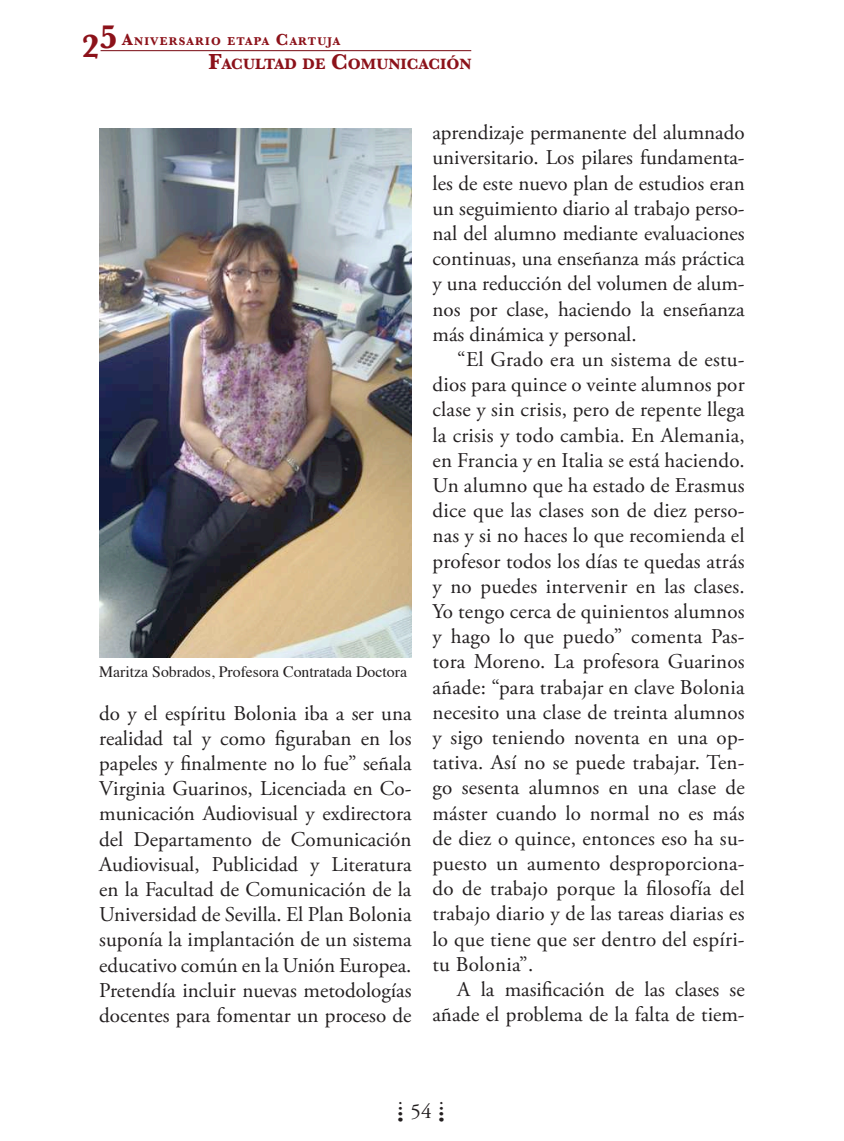
<style>
.page{position:relative;width:844px;height:1141px;background:#fff}
.page>*{position:absolute;margin:0;border:0;box-sizing:border-box;transform-origin:0 0}
.t1{font:21px/25.2px "Adobe Garamond Pro";color:#231f20;text-align:justify}
.t2{font:15.75px "Times";color:#231f20}
.t3{font:700 15.58px "Baskerville";color:#8c121a}
.t4{font:700 11.72px "Baskerville";letter-spacing:.1em;color:#8c121a}
.s1{font-size:33.43px}
.s2{font-size:16.8px}
.s3{font-size:22.4px}
</style>
<div class="page">
<hr style="left:100px;top:50px;width:371px;height:1px;background:#77070f">
<img style="left:99px;top:129px;width:312px;height:528px">
<p class="t4" style="left:82px;top:35px;width:261px"><span class="s1">25</span> <span class="s2">A</span>NIVERSARIO ETAPA <span class="s2">C</span>ARTUJA</p>
<p class="t3" style="left:208px;top:55px;width:210px"><span class="s3">F</span>AC ULTAD DE <span class="s3">C</span>OMUNICAC</p>
<p class="t3" style="left:440px;top:55px;width:33px">IÓN</p>
<p class="t2" style="left:99px;top:657px;width:309px">Maritza Sobrados, Profesora Contratada Doctora</p>
<p class="t1" style="left:99px;top:701px;width:313px">do y el espíritu Bolonia iba a ser una realidad tal y como figuraban en los papeles y finalmente no lo fue” señala Virginia Guarinos, Licenciada en Co&shy;municación Audiovisual y exdirectora del Departamento de Comunicación Audiovisual, Publicidad y Literatura en la Facultad de Comunicación de la Universidad de Sevilla. El Plan Bolonia suponía la implantación de un sistema educativo común en la Unión Europea.<br>Pretendía incluir nuevas metodologías docentes para fomentar un proceso de</p>
<p class="t1" style="left:432px;top:121px;width:313px">aprendizaje permanente del alumnado universitario. Los pilares fundamenta&shy;les de este nuevo plan de estudios eran un seguimiento diario al trabajo perso&shy;nal del alumno mediante evaluaciones continuas, una enseñanza más práctica y una reducción del volumen de alum&shy;nos por clase, haciendo la enseñanza más dinámica y personal.</p>
<p class="t1" style="left:432px;top:348px;width:313px;text-indent:25px">“El Grado era un sistema de estu&shy;dios para quince o veinte alumnos por clase y sin crisis, pero de repente llega la crisis y todo cambia. En Alemania, en Francia y en Italia se está haciendo.<br>Un alumno que ha estado de Erasmus dice que las clases son de diez perso&shy;nas y si no haces lo que recomienda el profesor todos los días te quedas atrás y no puedes intervenir en las clases.<br>Yo tengo cerca de quinientos alumnos y hago lo que puedo” comenta Pas&shy;tora Moreno. La profesora Guarinos añade: “para trabajar en clave Bolonia necesito una clase de treinta alumnos y sigo teniendo noventa en una op&shy;tativa. Así no se puede trabajar. Ten&shy;go sesenta alumnos en una clase de máster cuando lo normal no es más de diez o quince, entonces eso ha su&shy;puesto un aumento desproporciona&shy;do de trabajo porque la filosofía del trabajo diario y de las tareas diarias es lo que tiene que ser dentro del espíri&shy;tu Bolonia”.</p>
<p class="t1" style="left:432px;top:978px;width:313px;text-align:right">A la masificación de las clases se añade el problema de la falta de tiem-</p>
<p class="t1" style="left:410px;top:1100px;width:22px">54</p>
</div>
